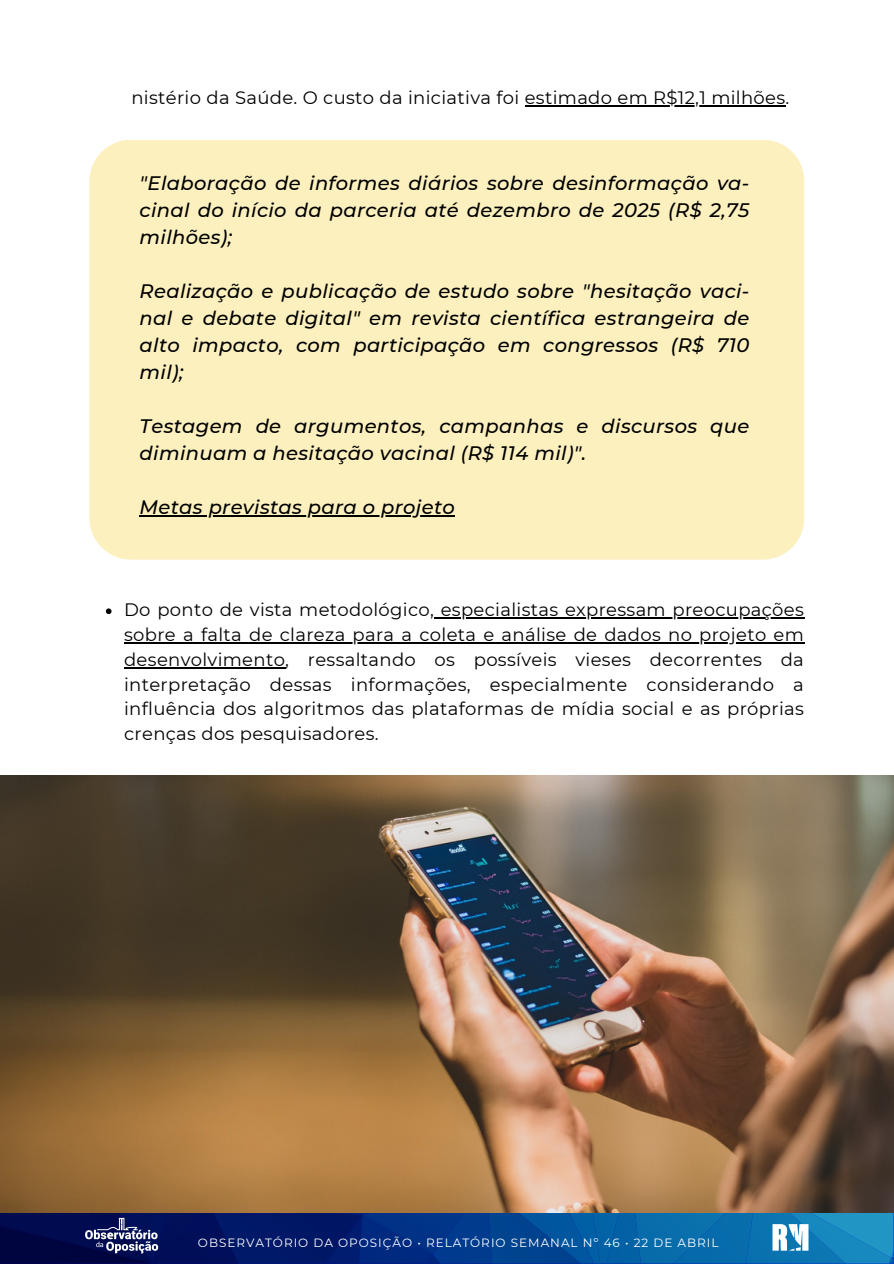
<style>
.page{position:relative;width:894px;height:1264px;background:#fff}
.page>*{position:absolute;margin:0;border:0;box-sizing:border-box;transform-origin:0 0}
.t1{font:italic 500 19.5px/27px "Montserrat";letter-spacing:.02em;color:#000;text-align:justify}
.t2{font:18px/24.8px "Montserrat";letter-spacing:.02em;color:#000;text-align:justify}
.t3{font:12px "Montserrat";letter-spacing:.085em;color:#fff}
</style>
<div class="page">
<svg style="left:0;top:1211px;width:893px;height:53px;background:#114485"></svg>
<div style="left:89px;top:140px;width:715px;height:419px;background:#fcf0be"></div>
<img style="left:0;top:775px;width:893px;height:436px">
<svg style="left:106px;top:608px;width:5px;height:6px"></svg>
<hr style="left:434px;top:617px;width:370px;height:1px;background:#000">
<hr style="left:124px;top:642px;width:680px;height:1px;background:#000">
<hr style="left:124px;top:667px;width:161px;height:1px;background:#000">
<hr style="left:139px;top:515px;width:316px;height:1px;background:#000">
<hr style="left:524px;top:105px;width:261px;height:1px;background:#000">
<p class="t2" style="left:131px;top:85px;width:659px">nistério da Saúde. O custo da iniciativa foi estimado em R$12,1 milhões.</p>
<p class="t1" style="left:139px;top:169px;width:611px">"Elaboração de informes diários sobre desinformação va&shy;cinal do início da parceria até dezembro de 2025 (R$ 2,75 milhões);</p>
<p class="t1" style="left:139px;top:277px;width:611px">Realização e publicação de estudo sobre "hesitação vaci&shy;nal e debate digital" em revista científica estrangeira de alto impacto, com participação em congressos (R$ 710 mil);</p>
<p class="t1" style="left:139px;top:412px;width:611px">Testagem de argumentos, campanhas e discursos que diminuam a hesitação vacinal (R$ 114 mil)".</p>
<p class="t1" style="left:139px;top:493px;width:317px">Metas previstas para o projeto</p>
<p class="t2" style="left:124px;top:597px;width:681px">Do ponto de vista metodológico, especialistas expressam preocupações sobre a falta de clareza para a coleta e análise de dados no projeto em desenvolvimento, ressaltando os possíveis vieses decorrentes da interpretação dessas informações, especialmente considerando a influência dos algoritmos das plataformas de mídia social e as próprias crenças dos pesquisadores.</p>
<p class="t3" style="left:198px;top:1235px;width:522px">OBSERVATÓRIO DA OPOSIÇÃO • RELATÓRIO SEMANAL Nº 46 • 22 DE ABRIL</p>
</div>
